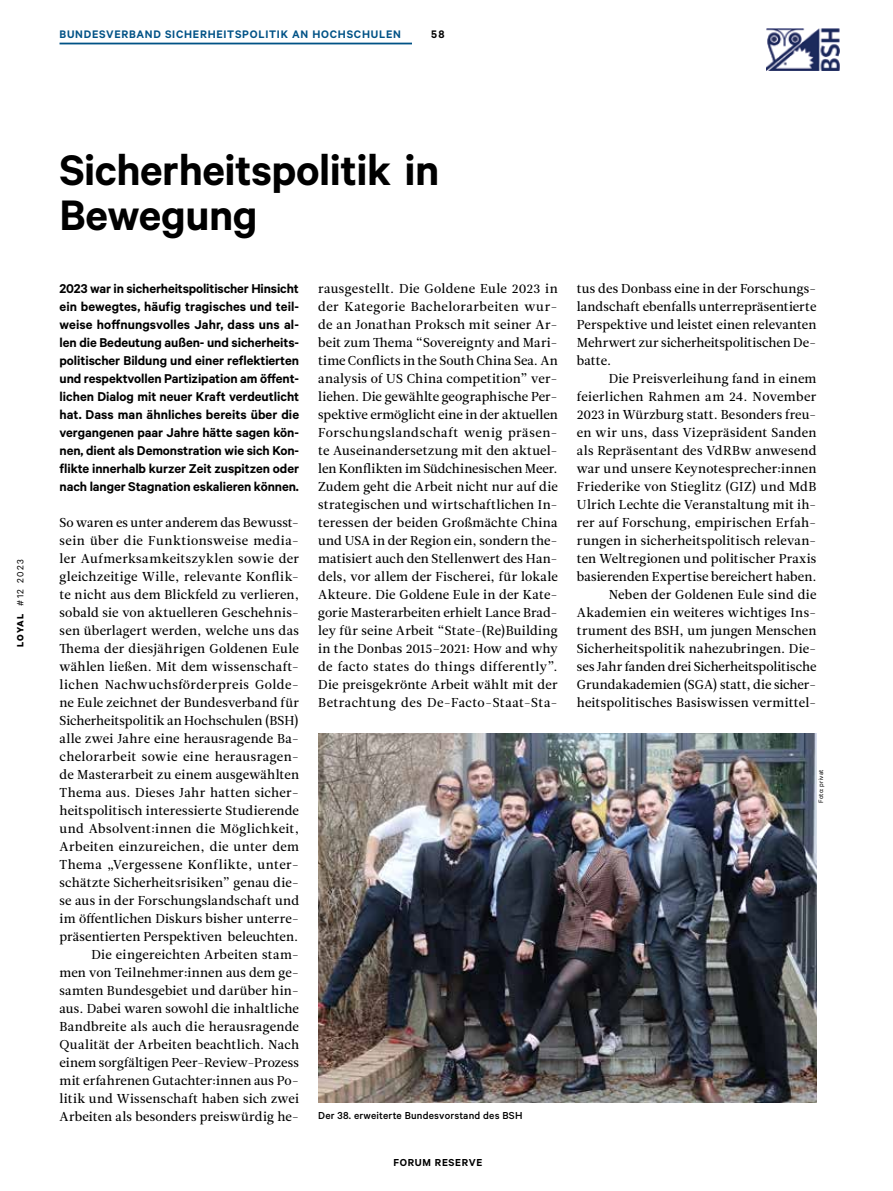
<style>
.page{position:relative;width:893px;height:1191px;background:#fff}
.page>*{position:absolute;margin:0;border:0;box-sizing:border-box;transform-origin:0 0}
.t1{font:600 48px/45px "Calibre";letter-spacing:-.01em;color:#000}
.t2{font:600 14.4px/18px "Calibre";letter-spacing:-.005em;color:#000;text-align:justify}
.t3{font:12.9px/18px "Leitura News Roman 2";letter-spacing:.015em;color:#000;text-align:right}
.t4{font:600 12.3px "Calibre";letter-spacing:.06em;color:#005286}
.t5{font:600 12.3px "Calibre";color:#000}
.t6{font:500 11.4px "Calibre";letter-spacing:.015em;color:#000}
.t7{font:600 11.4px "Calibre";letter-spacing:.06em;color:#000}
.t8{font:10.2px "Calibre";letter-spacing:.12em;color:#000}
.t9{font:7.2px "Calibre";letter-spacing:.02em;color:#000}
.s1{font-weight:700}
</style>
<div class="page">
<hr style="left:60px;top:43px;width:352px;height:1px;background:#005286">
<img style="left:766px;top:28px;width:73px;height:43px">
<img style="left:318px;top:734px;width:498px;height:368px">
<p class="t4" style="left:60px;top:27px;width:343px">BUNDESVERBAND SICHERHEITSPOLITIK AN HOCHSCHULEN</p>
<p class="t5" style="left:431px;top:27px;width:15px">58</p>
<p class="t8" style="left:15px;top:646px;width:88px;rotate:-90deg"><span class="s1">LOYAL</span> #12 2023</p>
<h1 class="t1" style="left:60px;top:146px;width:381px">Sicherheitspolitik in<br>Bewegung</h1>
<p class="t2" style="left:60px;top:279px;width:241px">2023 war in sicherheitspolitischer Hinsicht ein bewegtes, häufig tragisches und teil&shy;weise hoffnungsvolles Jahr, dass uns al&shy;len die Bedeutung außen- und sicherheits&shy;politischer Bildung und einer reflektierten und respektvollen Partizipation am öffent&shy;lichen Dialog mit neuer Kraft verdeutlicht hat. Dass man ähnliches bereits über die vergangenen paar Jahre hätte sagen kön&shy;nen, dient als Demonstration wie sich Kon&shy;flikte innerhalb kurzer Zeit zuspitzen oder nach langer Stagnation eskalieren können.</p>
<p class="t3" style="left:60px;top:513px;width:241px">So waren es unter anderem das Bewusst&shy;sein über die Funktionsweise media&shy;ler Aufmerksamkeitszyklen sowie der gleichzeitige Wille, relevante Konflik&shy;te nicht aus dem Blickfeld zu verlieren, sobald sie von aktuelleren Geschehnis&shy;sen überlagert werden, welche uns das Thema der diesjährigen Goldenen Eule wählen ließen. Mit dem wissenschaft&shy;lichen Nachwuchsförderpreis Golde&shy;ne Eule zeichnet der Bundesverband für Sicherheitspolitik an Hochschulen (BSH) alle zwei Jahre eine herausragende Ba&shy;chelorarbeit sowie eine herausragen&shy;de Masterarbeit zu einem ausgewählten Thema aus. Dieses Jahr hatten sicher&shy;heitspolitisch interessierte Studierende und Absolvent:innen die Möglichkeit, Arbeiten einzureichen, die unter dem Thema „Vergessene Konflikte, unter&shy;schätzte Sicherheitsrisiken” genau die&shy;se aus in der Forschungslandschaft und im öffentlichen Diskurs bisher unterre&shy;präsentierten Perspektiven beleuchten.<br>Die eingereichten Arbeiten stam-<br>men von Teilnehmer:innen aus dem ge&shy;samten Bundesgebiet und darüber hin&shy;aus. Dabei waren sowohl die inhaltliche Bandbreite als auch die herausragende Qualität der Arbeiten beachtlich. Nach einem sorgfältigen Peer-Review-Prozess mit erfahrenen Gutachter:innen aus Po&shy;litik und Wissenschaft haben sich zwei Arbeiten als besonders preiswürdig he-</p>
<p class="t3" style="left:318px;top:279px;width:241px;text-align:justify">rausgestellt. Die Goldene Eule 2023 in der Kategorie Bachelorarbeiten wur&shy;de an Jonathan Proksch mit seiner Ar&shy;beit zum Thema “Sovereignty and Mari&shy;time Conflicts in the South China Sea. An analysis of US China competition” ver&shy;liehen. Die gewählte geographische Per&shy;spektive ermöglicht eine in der aktuellen Forschungslandschaft wenig präsen&shy;te Auseinandersetzung mit den aktuel&shy;len Konflikten im Südchinesischen Meer.<br>Zudem geht die Arbeit nicht nur auf die strategischen und wirtschaftlichen In&shy;teressen der beiden Großmächte China und USA in der Region ein, sondern the&shy;matisiert auch den Stellenwert des Han&shy;dels, vor allem der Fischerei, für lokale Akteure. Die Goldene Eule in der Kate&shy;gorie Masterarbeiten erhielt Lance Brad&shy;ley für seine Arbeit “State-(Re)Building in the Donbas 2015–2021: How and why de facto states do things differently”.<br>Die preisgekrönte Arbeit wählt mit der Betrachtung des De-Facto-Staat-Sta-</p>
<p class="t3" style="left:577px;top:279px;width:241px;text-align:justify">tus des Donbass eine in der Forschungs&shy;landschaft ebenfalls unterrepräsentierte Perspektive und leistet einen relevanten Mehrwert zur sicherheitspolitischen De&shy;batte.</p>
<p class="t3" style="left:577px;top:369px;width:241px">Die Preisverleihung fand in einem feierlichen Rahmen am 24. November 2023 in Würzburg statt. Besonders freu&shy;en wir uns, dass Vizepräsident Sanden als Repräsentant des VdRBw anwesend war und unsere Keynotesprecher:innen Friederike von Stieglitz (GIZ) und MdB Ulrich Lechte die Veranstaltung mit ih&shy;rer auf Forschung, empirischen Erfah&shy;rungen in sicherheitspolitisch relevan&shy;ten Weltregionen und politischer Praxis basierenden Expertise bereichert haben.<br>Neben der Goldenen Eule sind die Akademien ein weiteres wichtiges Ins&shy;trument des BSH, um jungen Menschen Sicherheitspolitik nahezubringen. Die&shy;ses Jahr fanden drei Sicherheitspolitische Grundakademien (SGA) statt, die sicher&shy;heitspolitisches Basiswissen vermittel-</p>
<p class="t6" style="left:318px;top:1109px;width:206px">Der 38. erweiterte Bundesvorstand des BSH</p>
<p class="t7" style="left:394px;top:1155px;width:90px">FORUM RESERVE</p>
<p class="t9" style="left:817px;top:803px;width:35px;rotate:-90deg">Foto: privat</p>
</div>
